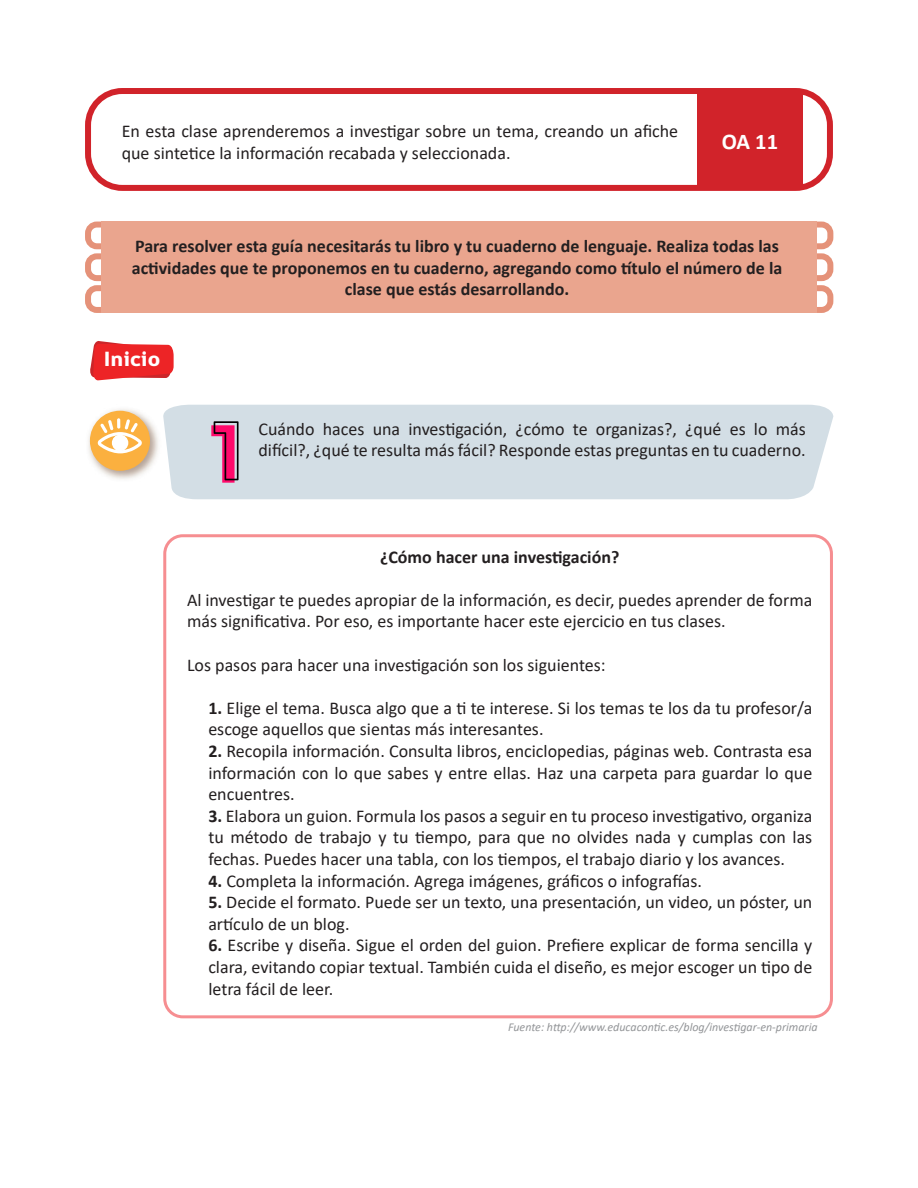
<style>
.page{position:relative;width:918px;height:1188px;background:#fff}
.page>*{position:absolute;margin:0;border:0;box-sizing:border-box;transform-origin:0 0}
.t1{font:700 22.5px "Calibri";color:#fff}
.t2{font:21px "Dignaheavy";color:#fff}
.t3{font:18px/21.6px "Calibri";color:#231f20}
.t4{font:700 18px/21.6px "Calibri";color:#231f20;text-align:center}
.t5{font:italic 12px "Calibri";color:#939598}
.s1{font-weight:700}
</style>
<div class="page">
<div style="left:163px;top:405px;width:670px;height:94px;background:#d3dee5"></div>
<div style="left:85px;top:285px;width:33px;height:28px;border:6px solid #e59279;border-radius:9px"></div>
<div style="left:801px;top:285px;width:32px;height:28px;border:6px solid #e59279;border-radius:9px"></div>
<div style="left:85px;top:253px;width:33px;height:28px;border:6px solid #e59279;border-radius:9px"></div>
<div style="left:801px;top:253px;width:32px;height:28px;border:6px solid #e59279;border-radius:9px"></div>
<div style="left:85px;top:222px;width:33px;height:27px;border:6px solid #e59279;border-radius:9px"></div>
<div style="left:801px;top:222px;width:32px;height:27px;border:6px solid #e59279;border-radius:9px"></div>
<div style="left:85px;top:88px;width:748px;height:103px;border:6px solid #d1232a;border-radius:34px"></div>
<div style="left:101px;top:222px;width:716px;height:91px;background:#eaa58e"></div>
<div style="left:697px;top:90px;width:106px;height:98px;background:#d1232a"></div>
<svg style="left:211px;top:421px;width:28px;height:62px"></svg>
<svg style="left:90px;top:341px;width:84px;height:40px"></svg>
<img style="left:88px;top:409px;width:70px;height:70px">
<div style="left:90px;top:411px;width:60px;height:60px;background:#fbb03f;border-radius:50%"></div>
<svg style="left:98px;top:418px;width:44px;height:35px"></svg>
<div style="left:163px;top:534px;width:670px;height:484px;border:3px solid #f68e91;border-radius:18px"></div>
<p class="t3" style="left:122px;top:120px;width:558px">En esta clase aprenderemos a investigar sobre un tema, creando un afiche que sintetice la información recabada y seleccionada.</p>
<p class="t1" style="left:722px;top:126px;width:58px">OA 11</p>
<p class="t4" style="left:132px;top:235px;width:652px">Para resolver esta guía necesitarás tu libro y tu cuaderno de lenguaje. Realiza todas las actividades que te proponemos en tu cuaderno, agregando como título el número de la clase que estás desarrollando.</p>
<p class="t2" style="left:104px;top:346px;width:58px">Inicio</p>
<p class="t3" style="left:259px;top:418px;width:549px">Cuándo haces una investigación, ¿cómo te organizas?, ¿qué es lo más difícil?, ¿qué te resulta más fácil? Responde estas preguntas en tu cuaderno.</p>
<p class="t4" style="left:380px;top:546px;width:241px">¿Cómo hacer una investigación?</p>
<p class="t3" style="left:187px;top:589px;width:627px">Al investigar te puedes apropiar de la información, es decir, puedes aprender de forma más significativa. Por eso, es importante hacer este ejercicio en tus clases.</p>
<p class="t3" style="left:187px;top:653px;width:420px">Los pasos para hacer una investigación son los siguientes:</p>
<p class="t3" style="left:208px;top:697px;width:606px"><span class="s1">1.</span> Elige el tema. Busca algo que a ti te interese. Si los temas te los da tu profesor/a escoge aquellos que sientas más interesantes.</p>
<p class="t3" style="left:208px;top:740px;width:606px;text-align:justify"><span class="s1">2.</span> Recopila información. Consulta libros, enciclopedias, páginas web. Contrasta esa información con lo que sabes y entre ellas. Haz una carpeta para guardar lo que encuentres.</p>
<p class="t3" style="left:208px;top:805px;width:606px;text-align:justify"><span class="s1">3.</span> Elabora un guion. Formula los pasos a seguir en tu proceso investigativo, organiza tu método de trabajo y tu tiempo, para que no olvides nada y cumplas con las fechas. Puedes hacer una tabla, con los tiempos, el trabajo diario y los avances.</p>
<p class="t3" style="left:208px;top:869px;width:495px"><span class="s1">4.</span> Completa la información. Agrega imágenes, gráficos o infografías.</p>
<p class="t3" style="left:208px;top:891px;width:605px"><span class="s1">5.</span> Decide el formato. Puede ser un texto, una presentación, un video, un póster, un artículo de un blog.</p>
<p class="t3" style="left:208px;top:934px;width:606px;text-align:justify"><span class="s1">6.</span> Escribe y diseña. Sigue el orden del guion. Prefiere explicar de forma sencilla y clara, evitando copiar textual. También cuida el diseño, es mejor escoger un tipo de letra fácil de leer.</p>
<p class="t5" style="left:508px;top:1019px;width:311px">Fuente: http://www.educacontic.es/blog/investigar-en-primaria</p>
</div>
